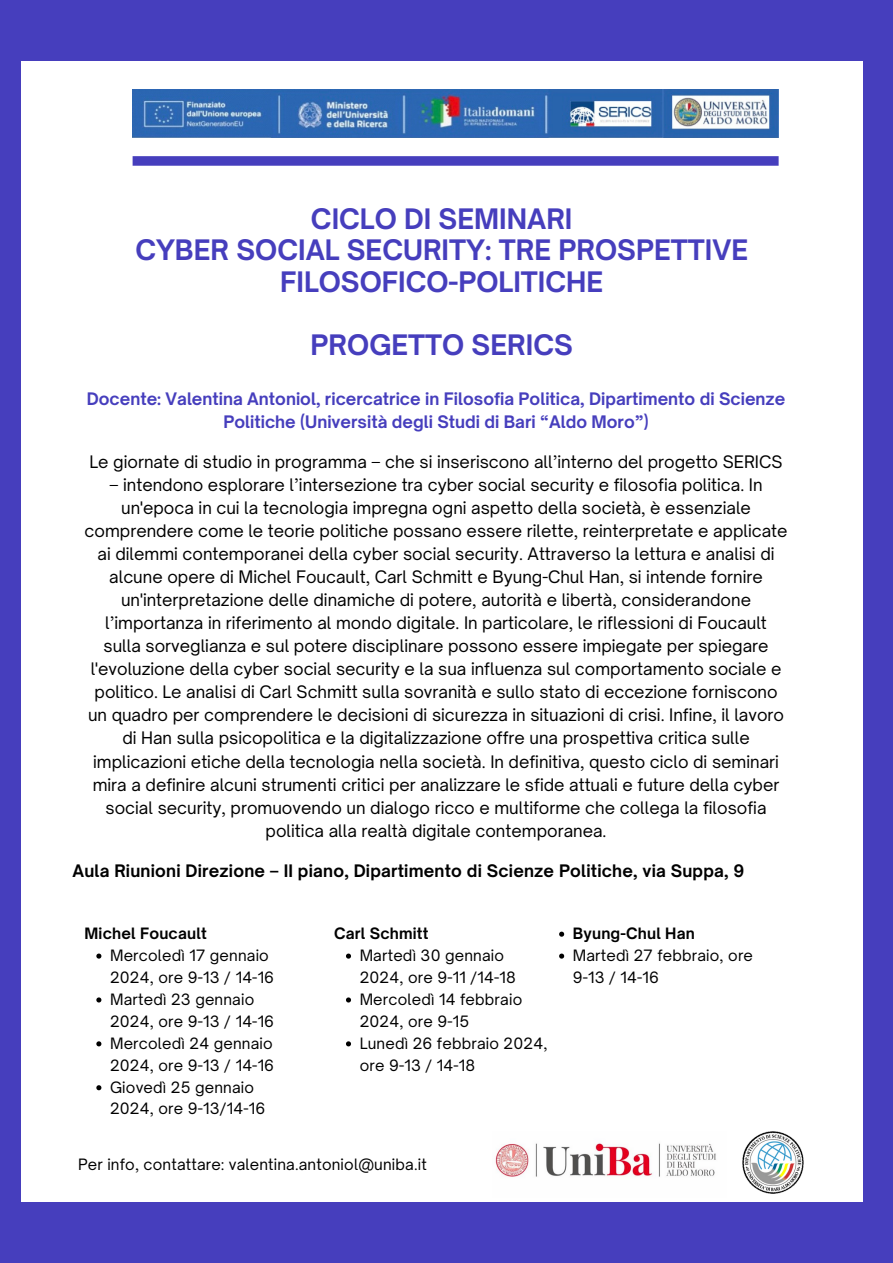
<style>
.page{position:relative;width:893px;height:1263px;background:#fff}
.page>*{position:absolute;margin:0;border:0;box-sizing:border-box;transform-origin:0 0}
.t1{font:700 27px/31.5px "Open Sauce One";color:#463ebd;text-align:center}
.t2{font:16.5px/23.1px "Open Sauce One";color:#000;text-align:center}
.t3{font:700 16.5px/23.1px "Open Sauce One";color:#463ebd;text-align:center}
.t4{font:700 16.5px "Open Sauce One";letter-spacing:.01em;color:#000}
.t5{font:15px/21.9px "Open Sauce One";letter-spacing:.01em;color:#000}
.t6{font:700 15px "Open Sauce One";letter-spacing:.01em;color:#000}
</style>
<div class="page">
<div style="left:0;top:0;width:20px;height:1260px;background:#463ebd"></div>
<div style="left:0;top:0;width:893px;height:61px;background:#463ebd"></div>
<div style="left:0;top:1202px;width:893px;height:61px;background:#463ebd"></div>
<div style="left:863px;top:3px;width:30px;height:1260px;background:#463ebd"></div>
<div style="left:133px;top:156px;width:645px;height:10px;background:#463ebd"></div>
<img style="left:742px;top:1131px;width:62px;height:62px">
<img style="left:495px;top:1143px;width:221px;height:34px">
<img style="left:133px;top:89px;width:645px;height:48px">
<svg style="left:96px;top:953px;width:5px;height:5px"></svg>
<svg style="left:96px;top:997px;width:5px;height:5px"></svg>
<svg style="left:96px;top:1041px;width:5px;height:5px"></svg>
<svg style="left:96px;top:1085px;width:5px;height:5px"></svg>
<svg style="left:346px;top:953px;width:5px;height:6px"></svg>
<svg style="left:346px;top:997px;width:5px;height:5px"></svg>
<svg style="left:346px;top:1041px;width:5px;height:5px"></svg>
<svg style="left:559px;top:932px;width:5px;height:5px"></svg>
<svg style="left:559px;top:953px;width:5px;height:6px"></svg>
<p class="t1" style="left:135px;top:203px;width:614px">CICLO DI SEMINARI<br>CYBER SOCIAL SECURITY: TRE PROSPETTIVE<br>FILOSOFICO-POLITICHE</p>
<p class="t1" style="left:310px;top:329px;width:264px">PROGETTO SERICS</p>
<p class="t3" style="left:87px;top:387px;width:700px">Docente: Valentina Antoniol, ricercatrice in Filosofia Politica, Dipartimento di Scienze<br>Politiche (Università degli Studi di Bari “Aldo Moro”)</p>
<h1 class="t2" style="left:90px;top:450px;width:694px">Le giornate di studio in programma – che si inseriscono all’interno del progetto SERICS</h1>
<h1 class="t2" style="left:85px;top:473px;width:704px">– intendono esplorare l’intersezione tra cyber social security e filosofia politica. In un'epoca in cui la tecnologia impregna ogni aspetto della società, è essenziale comprendere come le teorie politiche possano essere rilette, reinterpretate e applicate ai dilemmi contemporanei della cyber social security. Attraverso la lettura e analisi di alcune opere di Michel Foucault, Carl Schmitt e Byung-Chul Han, si intende fornire un'interpretazione delle dinamiche di potere, autorità e libertà, considerandone l’importanza in riferimento al mondo digitale. In particolare, le riflessioni di Foucault sulla sorveglianza e sul potere disciplinare possono essere impiegate per spiegare l'evoluzione della cyber social security e la sua influenza sul comportamento sociale e politico. Le analisi di Carl Schmitt sulla sovranità e sullo stato di eccezione forniscono un quadro per comprendere le decisioni di sicurezza in situazioni di crisi. Infine, il lavoro di Han sulla psicopolitica e la digitalizzazione offre una prospettiva critica sulle implicazioni etiche della tecnologia nella società. In definitiva, questo ciclo di seminari mira a definire alcuni strumenti critici per analizzare le sfide attuali e future della cyber social security, promuovendo un dialogo ricco e multiforme che collega la filosofia politica alla realtà digitale contemporanea.</h1>
<p class="t4" style="left:73px;top:860px;width:673px">Aula Riunioni Direzione – II piano, Dipartimento di Scienze Politiche, via Suppa, 9</p>
<p class="t6" style="left:85px;top:924px;width:124px">Michel Foucault</p>
<h2 class="t5" style="left:110px;top:944px;width:166px">Mercoledì 17 gennaio<br>2024, ore 9-13 / 14-16</h2>
<h2 class="t5" style="left:110px;top:988px;width:166px">Martedì 23 gennaio<br>2024, ore 9-13 / 14-16</h2>
<p class="t5" style="left:110px;top:1032px;width:166px">Mercoledì 24 gennaio<br>2024, ore 9-13 / 14-16</p>
<p class="t5" style="left:110px;top:1076px;width:157px">Giovedì 25 gennaio<br>2024, ore 9-13/14-16</p>
<p class="t6" style="left:334px;top:924px;width:96px">Carl Schmitt</p>
<p class="t5" style="left:360px;top:944px;width:158px">Martedì 30 gennaio<br>2024, ore 9-11 /14-18</p>
<h2 class="t5" style="left:360px;top:988px;width:164px">Mercoledì 14 febbraio<br>2024, ore 9-15</h2>
<p class="t5" style="left:360px;top:1032px;width:189px">Lunedì 26 febbraio 2024, ore 9-13 / 14-18</p>
<p class="t5" style="left:78px;top:1153px;width:350px">Per info, contattare: valentina.antoniol@uniba.it</p>
<p class="t6" style="left:573px;top:924px;width:123px">Byung-Chul Han</p>
<p class="t5" style="left:573px;top:944px;width:182px">Martedì 27 febbraio, ore<br>9-13 / 14-16</p>
</div>
